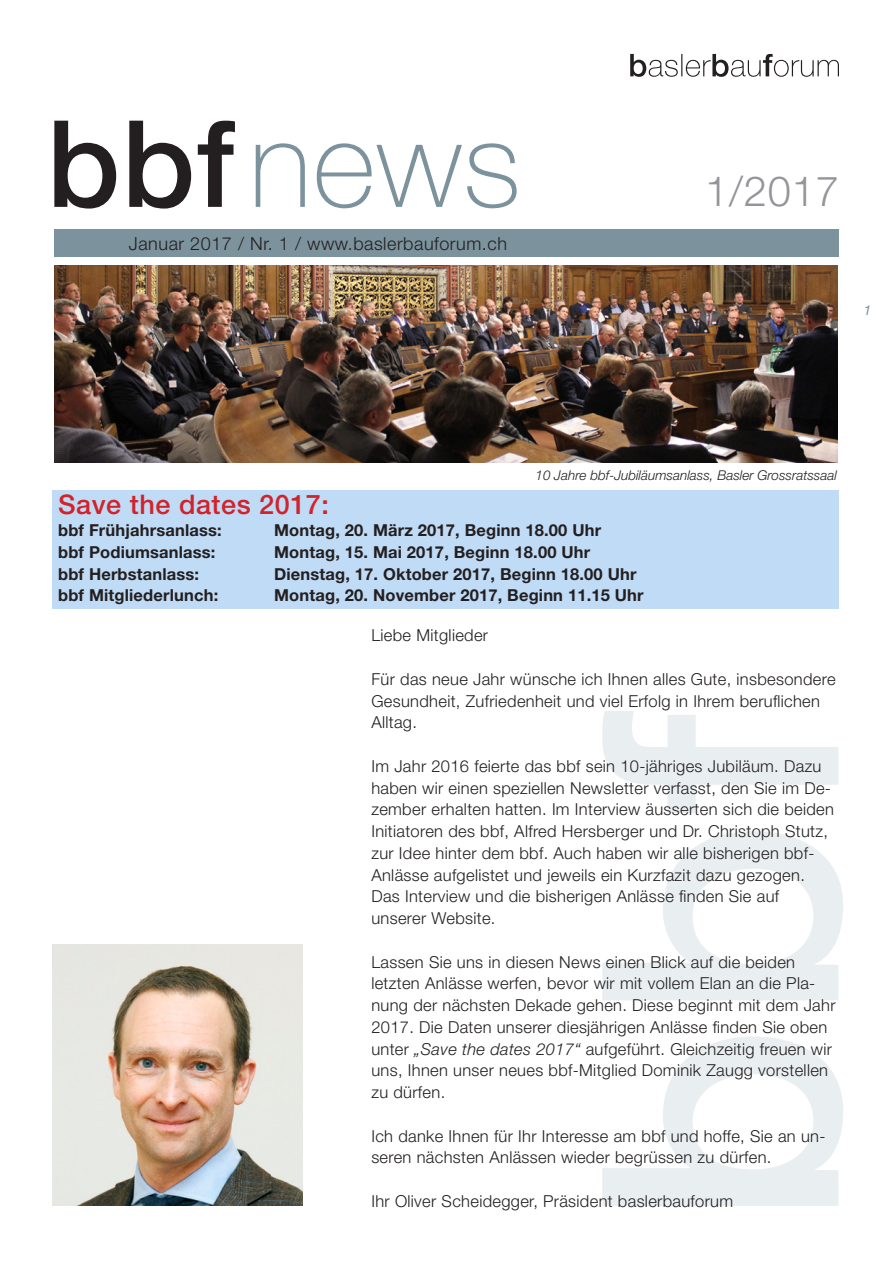
<style>
.page{position:relative;width:893px;height:1263px;background:#fff}
.page>*{position:absolute;margin:0;border:0;box-sizing:border-box;transform-origin:0 0}
.t1{font:100 120.75px "Helvetica Neue";color:#7c929d}
.lauftext{font:300 41.7px "Helvetica Neue";color:#939598}
.t2{font:500 27px "Helvetica Neue";letter-spacing:.02em;color:#d1232a}
.lauftext-2{font:300 18px "Helvetica Neue";letter-spacing:.03em;color:#231f20}
.lauftext_ohne_Einzug{font:300 16.5px/21.8px "Helvetica Neue";letter-spacing:.02em;color:#231f20}
.t3{font:700 16.5px "Helvetica Neue";letter-spacing:.01em;color:#231f20}
.t4{font:italic 300 13.5px "Helvetica Neue";color:#231f20}
.lauftext-3{font:italic 13.5px "Helvetica Neue";color:#7c929d}
.s1{font-weight:500;color:#231f20}
.s2{font-style:italic}
</style>
<div class="page">
<div style="left:53px;top:490px;width:786px;height:118px;background:#c0dbf6"></div>
<svg style="left:602px;top:711px;width:241px;height:495px"></svg>
<div style="left:54px;top:230px;width:785px;height:27px;background:#7c929d"></div>
<svg style="left:630px;top:54px;width:209px;height:23px"></svg>
<img style="left:54px;top:266px;width:784px;height:196px">
<img style="left:53px;top:945px;width:250px;height:261px">
<p class="t1" style="left:47px;top:95px;width:476px"><span class="s1">bbf</span>news</p>
<p class="lauftext-2" style="left:129px;top:232px;width:380px">Januar 2017 / Nr. 1 / www.baslerbauforum.ch</p>
<p class="lauftext" style="left:705px;top:166px;width:135px">1/2017</p>
<p class="lauftext-3" style="left:864px;top:302px;width:9px">1</p>
<p class="t4" style="left:536px;top:467px;width:303px">10 Jahre bbf-Jubiläumsanlass, Basler Grossratssaal</p>
<p class="t2" style="left:58px;top:489px;width:272px">Save the dates 2017:</p>
<p class="t3" style="left:58px;top:520px;width:165px">bbf Frühjahrsanlass:</p>
<p class="t3" style="left:274px;top:520px;width:328px">Montag, 20. März 2017, Beginn 18.00 Uhr</p>
<p class="t3" style="left:58px;top:542px;width:159px">bbf Podiumsanlass:</p>
<p class="t3" style="left:274px;top:542px;width:318px">Montag, 15. Mai 2017, Beginn 18.00 Uhr</p>
<p class="t3" style="left:58px;top:563px;width:143px">bbf Herbstanlass:</p>
<p class="t3" style="left:274px;top:563px;width:364px">Dienstag, 17. Oktober 2017, Beginn 18.00 Uhr</p>
<p class="t3" style="left:58px;top:585px;width:162px">bbf Mitgliederlunch:</p>
<p class="t3" style="left:274px;top:585px;width:371px">Montag, 20. November 2017, Beginn 11.15 Uhr</p>
<p class="lauftext_ohne_Einzug" style="left:371px;top:624px;width:118px">Liebe Mitglieder</p>
<p class="lauftext_ohne_Einzug" style="left:371px;top:668px;width:466px">Für das neue Jahr wünsche ich Ihnen alles Gute, insbesondere<br>Gesundheit, Zufriedenheit und viel Erfolg in Ihrem beruflichen<br>Alltag.</p>
<p class="lauftext_ohne_Einzug" style="left:371px;top:755px;width:464px">Im Jahr 2016 feierte das bbf sein 10-jähriges Jubiläum. Dazu haben wir einen speziellen Newsletter verfasst, den Sie im De&shy;zember erhalten hatten. Im Interview äusserten sich die beiden Initiatoren des bbf, Alfred Hersberger und Dr. Christoph Stutz, zur Idee hinter dem bbf. Auch haben wir alle bisherigen bbf-Anlässe aufgelistet und jeweils ein Kurzfazit dazu gezogen.</p>
<p class="lauftext_ohne_Einzug" style="left:371px;top:885px;width:409px">Das Interview und die bisherigen Anlässe finden Sie auf unserer Website.</p>
<p class="lauftext_ohne_Einzug" style="left:371px;top:950px;width:466px">Lassen Sie uns in diesen News einen Blick auf die beiden letzten Anlässe werfen, bevor wir mit vollem Elan an die Pla&shy;nung der nächsten Dekade gehen. Diese beginnt mit dem Jahr 2017. Die Daten unserer diesjährigen Anlässe finden Sie oben unter <span class="s2">„Save the dates 2017“</span> aufgeführt. Gleichzeitig freuen wir uns, Ihnen unser neues bbf-Mitglied Dominik Zaugg vorstellen zu dürfen.</p>
<p class="lauftext_ohne_Einzug" style="left:371px;top:1124px;width:456px">Ich danke Ihnen für Ihr Interesse am bbf und hoffe, Sie an un&shy;seren nächsten Anlässen wieder begrüssen zu dürfen.</p>
<p class="lauftext_ohne_Einzug" style="left:371px;top:1190px;width:363px">Ihr Oliver Scheidegger, Präsident baslerbauforum</p>
</div>
